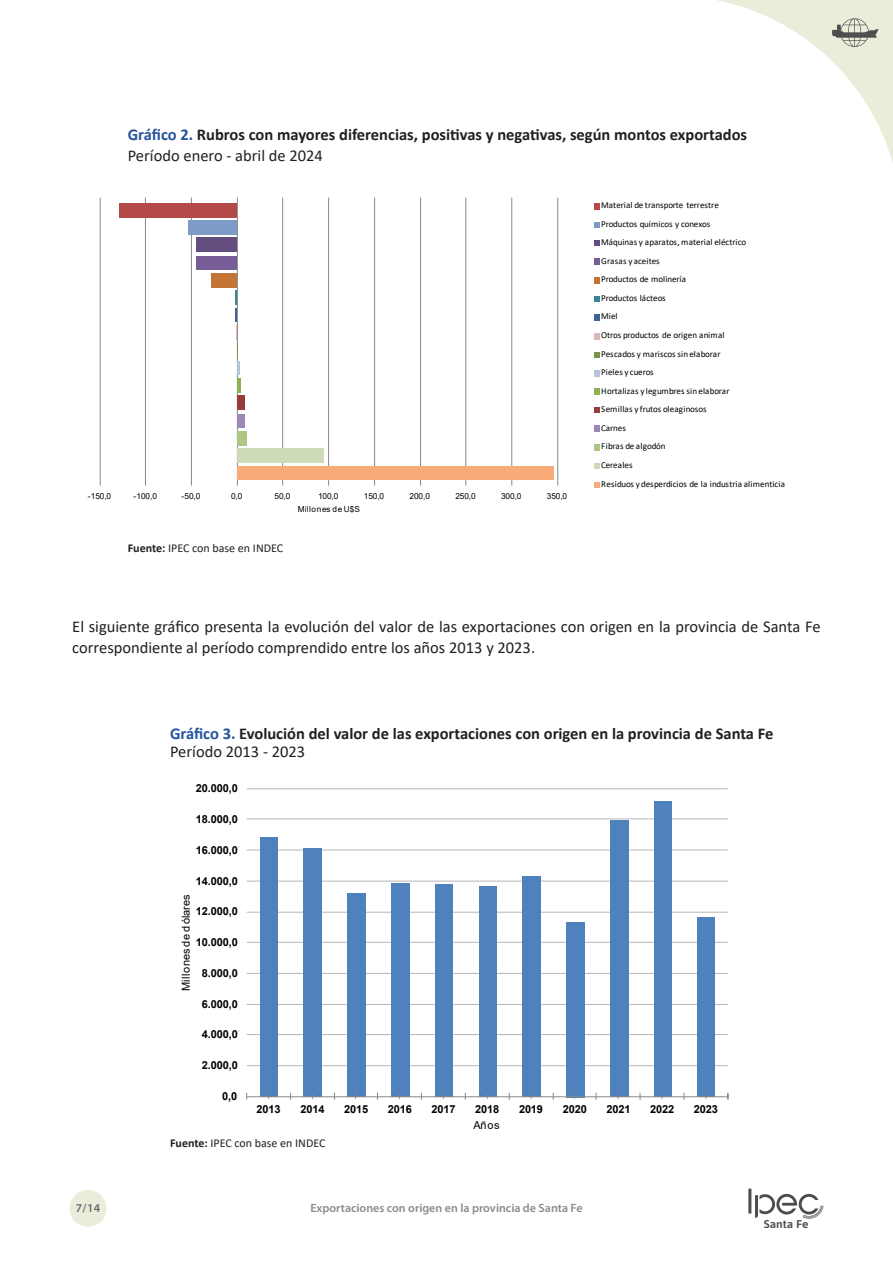
<style>
.page{position:relative;width:893px;height:1263px;background:#fff}
.page>*{position:absolute;margin:0;border:0;box-sizing:border-box;transform-origin:0 0}
.Cuadros{font:700 16.5px "Calibri";color:#231f20}
.Texto{font:16.5px/21px "Calibri";color:#231f20}
.Cuadros-2{font:16.5px "Calibri";color:#231f20}
.t1{font:600 12px "Myriad Pro";color:#898b8e}
.Cuadros-3{font:12px "Calibri";color:#231f20}
.Texto-2{font:12px "Calibri";color:#231f20}
.t2{font:600 12px "Myriad Pro";color:#69696c}
.t3{font:600 11.25px "Asap";color:#4b4c4d;scale:1.06 1}
.t4{font:700 11.1px "Arial";letter-spacing:-.01em;color:#000}
.t5{font:11.1px "Arial";color:#000}
.t6{font:10.95px "Arial";letter-spacing:-.01em;color:#000}
.t7{font:9px/18.6px "Calibri";color:#000}
.t8{font:8.25px "Arial";letter-spacing:-.01em;color:#000}
.t9{font:8.25px "Arial";letter-spacing:.05em;color:#000}
.s1{color:#24529b}
.s2{font-weight:700}
</style>
<div class="page">
<div style="left:70px;top:1190px;width:36px;height:37px;background:#ececda;border-radius:50%"></div>
<hr style="left:748px;top:1188px;width:3px;height:25px;background:#4b4c4d">
<svg style="left:755px;top:1193px;width:69px;height:26px"></svg>
<svg style="left:717px;top:0;width:176px;height:163px"></svg>
<hr style="left:100px;top:198px;width:1px;height:288px;background:#898989">
<hr style="left:145px;top:198px;width:1px;height:288px;background:#898989">
<hr style="left:191px;top:198px;width:1px;height:288px;background:#898989">
<hr style="left:237px;top:198px;width:1px;height:288px;background:#898989">
<hr style="left:282px;top:198px;width:1px;height:288px;background:#898989">
<hr style="left:328px;top:198px;width:1px;height:288px;background:#898989">
<hr style="left:374px;top:198px;width:1px;height:288px;background:#898989">
<hr style="left:420px;top:198px;width:1px;height:288px;background:#898989">
<hr style="left:465px;top:198px;width:1px;height:288px;background:#898989">
<hr style="left:511px;top:198px;width:1px;height:288px;background:#898989">
<hr style="left:557px;top:198px;width:1px;height:288px;background:#898989">
<div style="left:237px;top:466px;width:317px;height:14px;background:#f8aa79"></div>
<div style="left:237px;top:448px;width:87px;height:15px;background:#cddbb8"></div>
<div style="left:237px;top:431px;width:10px;height:14px;background:#aec683"></div>
<div style="left:237px;top:414px;width:8px;height:13px;background:#9b89b3"></div>
<div style="left:237px;top:396px;width:8px;height:14px;background:#963d3b"></div>
<hr style="left:237px;top:378px;width:4px;height:15px;background:#91af53">
<svg style="left:235px;top:290px;width:4px;height:85px"></svg>
<div style="left:211px;top:273px;width:26px;height:14px;background:#c27535"></div>
<div style="left:196px;top:256px;width:41px;height:13px;background:#775d97"></div>
<div style="left:196px;top:238px;width:41px;height:14px;background:#634d7e"></div>
<div style="left:188px;top:220px;width:49px;height:15px;background:#7e9bc8"></div>
<div style="left:119px;top:203px;width:118px;height:14px;background:#b34a47"></div>
<svg style="left:594px;top:203px;width:6px;height:6px"></svg>
<svg style="left:594px;top:222px;width:6px;height:5px"></svg>
<svg style="left:594px;top:241px;width:6px;height:5px"></svg>
<svg style="left:594px;top:259px;width:6px;height:6px"></svg>
<svg style="left:594px;top:278px;width:6px;height:6px"></svg>
<svg style="left:594px;top:296px;width:6px;height:6px"></svg>
<svg style="left:594px;top:314px;width:6px;height:6px"></svg>
<svg style="left:594px;top:333px;width:6px;height:6px"></svg>
<svg style="left:594px;top:352px;width:6px;height:5px"></svg>
<svg style="left:594px;top:370px;width:6px;height:6px"></svg>
<svg style="left:594px;top:389px;width:6px;height:6px"></svg>
<svg style="left:594px;top:408px;width:6px;height:5px"></svg>
<svg style="left:594px;top:426px;width:6px;height:6px"></svg>
<svg style="left:594px;top:445px;width:6px;height:6px"></svg>
<svg style="left:594px;top:463px;width:6px;height:6px"></svg>
<svg style="left:594px;top:482px;width:6px;height:5px"></svg>
<hr style="left:247px;top:1065px;width:481px;height:1px;background:#b7b7b7">
<hr style="left:247px;top:1034px;width:481px;height:1px;background:#b7b7b7">
<hr style="left:247px;top:1004px;width:481px;height:1px;background:#b7b7b7">
<hr style="left:247px;top:973px;width:481px;height:1px;background:#b7b7b7">
<hr style="left:247px;top:942px;width:481px;height:1px;background:#b7b7b7">
<hr style="left:247px;top:912px;width:481px;height:1px;background:#b7b7b7">
<hr style="left:247px;top:880px;width:481px;height:1px;background:#b7b7b7">
<hr style="left:247px;top:849px;width:481px;height:1px;background:#b7b7b7">
<hr style="left:247px;top:818px;width:481px;height:1px;background:#b7b7b7">
<hr style="left:247px;top:788px;width:481px;height:1px;background:#b7b7b7">
<div style="left:260px;top:837px;width:18px;height:260px;background:#4f81bd"></div>
<div style="left:303px;top:848px;width:19px;height:249px;background:#4f81bd"></div>
<div style="left:347px;top:894px;width:19px;height:203px;background:#4f81bd"></div>
<div style="left:391px;top:884px;width:19px;height:213px;background:#4f81bd"></div>
<div style="left:435px;top:885px;width:18px;height:212px;background:#4f81bd"></div>
<div style="left:479px;top:887px;width:18px;height:210px;background:#4f81bd"></div>
<div style="left:522px;top:876px;width:19px;height:221px;background:#4f81bd"></div>
<div style="left:566px;top:922px;width:19px;height:175px;background:#4f81bd"></div>
<div style="left:610px;top:820px;width:19px;height:277px;background:#4f81bd"></div>
<div style="left:653px;top:801px;width:18px;height:296px;background:#4f81bd"></div>
<div style="left:697px;top:918px;width:18px;height:179px;background:#4f81bd"></div>
<hr style="left:247px;top:1096px;width:481px;height:1px;background:#898989">
<p class="Cuadros" style="left:128px;top:123px;width:621px"><span class="s1">Gráfico 2.</span> Rubros con mayores diferencias, positivas y negativas, según montos exportados</p>
<p class="Cuadros-2" style="left:128px;top:144px;width:197px">Período enero - abril de 2024</p>
<p class="t8" style="left:88px;top:490px;width:25px">-150,0</p>
<p class="t8" style="left:134px;top:490px;width:25px">-100,0</p>
<p class="t8" style="left:182px;top:490px;width:20px">-50,0</p>
<p class="t8" style="left:231px;top:490px;width:13px">0,0</p>
<p class="t8" style="left:275px;top:490px;width:17px">50,0</p>
<p class="t8" style="left:318px;top:490px;width:22px">100,0</p>
<p class="t8" style="left:364px;top:490px;width:22px">150,0</p>
<p class="t8" style="left:410px;top:490px;width:22px">200,0</p>
<p class="t8" style="left:455px;top:490px;width:22px">250,0</p>
<p class="t8" style="left:501px;top:490px;width:22px">300,0</p>
<p class="t8" style="left:547px;top:490px;width:22px">350,0</p>
<p class="t9" style="left:298px;top:503px;width:64px">Millones de U$S</p>
<p class="Cuadros-3" style="left:128px;top:540px;width:157px"><span class="s2">Fuente:</span> IPEC con base en INDEC</p>
<p class="t7" style="left:601px;top:196px;width:185px">Material de transporte terrestre<br>Productos químicos y conexos<br>Máquinas y aparatos, material eléctrico<br>Grasas y aceites<br>Productos de molinería<br>Productos lácteos<br>Miel<br>Otros productos de origen animal<br>Pescados y mariscos sin elaborar<br>Pieles y cueros<br>Hortalizas y legumbres sin elaborar<br>Semillas y frutos oleaginosos<br>Carnes<br>Fibras de algodón<br>Cereales<br>Residuos ydesperdicios de la industria alimenticia</p>
<p class="Texto" style="left:72px;top:616px;width:750px">El siguiente gráfico presenta la evolución del valor de las exportaciones con origen en la provincia de Santa Fe correspondiente al período comprendido entre los años 2013 y 2023.</p>
<p class="Cuadros" style="left:170px;top:721px;width:605px"><span class="s1">Gráfico 3.</span> Evolución del valor de las exportaciones con origen en la provincia de Santa Fe</p>
<p class="Cuadros-2" style="left:170px;top:740px;width:137px">Período 2013 - 2023</p>
<p class="t4" style="left:196px;top:780px;width:44px">20.000,0</p>
<p class="t4" style="left:196px;top:811px;width:44px">18.000,0</p>
<p class="t4" style="left:196px;top:842px;width:44px">16.000,0</p>
<p class="t4" style="left:196px;top:873px;width:44px">14.000,0</p>
<p class="t6" style="left:178px;top:991px;width:97px;rotate:-90deg">Millones de dólares</p>
<p class="t4" style="left:196px;top:903px;width:44px">12.000,0</p>
<p class="t4" style="left:196px;top:934px;width:44px">10.000,0</p>
<p class="t4" style="left:202px;top:965px;width:38px">8.000,0</p>
<p class="t4" style="left:202px;top:996px;width:38px">6.000,0</p>
<p class="t4" style="left:202px;top:1027px;width:38px">4.000,0</p>
<p class="t4" style="left:202px;top:1057px;width:38px">2.000,0</p>
<p class="t4" style="left:222px;top:1088px;width:17px">0,0</p>
<p class="t4" style="left:257px;top:1101px;width:26px">2013</p>
<p class="t4" style="left:300px;top:1101px;width:26px">2014</p>
<p class="t4" style="left:344px;top:1101px;width:26px">2015</p>
<p class="t4" style="left:388px;top:1101px;width:26px">2016</p>
<p class="t4" style="left:432px;top:1101px;width:26px">2017</p>
<p class="t4" style="left:475px;top:1101px;width:26px">2018</p>
<p class="t4" style="left:519px;top:1101px;width:26px">2019</p>
<p class="t4" style="left:563px;top:1101px;width:26px">2020</p>
<p class="t4" style="left:606px;top:1101px;width:26px">2021</p>
<p class="t4" style="left:650px;top:1101px;width:26px">2022</p>
<p class="t4" style="left:694px;top:1101px;width:26px">2023</p>
<p class="t5" style="left:473px;top:1118px;width:28px">Años</p>
<h2 class="t2" style="left:76px;top:1200px;width:26px">7/14</h2>
<p class="Texto-2" style="left:170px;top:1135px;width:157px"><span class="s2">Fuente:</span> IPEC con base en INDEC</p>
<h2 class="t1" style="left:310px;top:1200px;width:274px">Exportaciones con origen en la provincia de Santa Fe</h2>
<p class="t3" style="left:764px;top:1216px;width:44px">Santa Fe</p>
</div>
